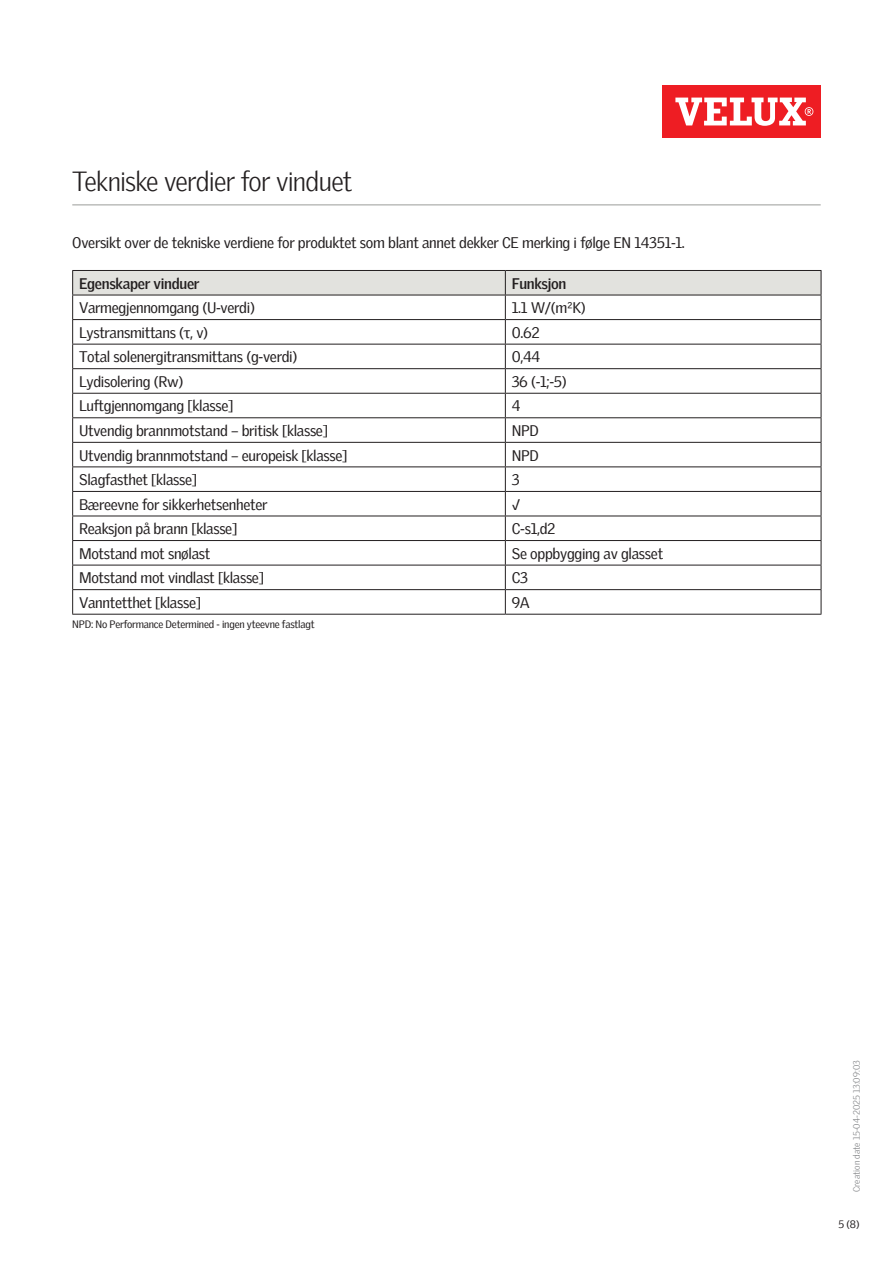
<style>
.page{position:relative;width:893px;height:1263px;background:#fff}
.page>*{position:absolute;margin:0;border:0;box-sizing:border-box;transform-origin:0 0}
.Headline_With_Line_B{font:300 27px "Velux Gothic";letter-spacing:-.03em;color:#231f20}
.Body_Regular{font:15px "Velux Gothic";letter-spacing:-.02em;color:#231f20}
.Body_Heading{font:700 15px "Velux Gothic";letter-spacing:-.02em;color:#231f20}
.t1{font:10.5px "Velux Gothic";letter-spacing:-.02em;color:#231f20}
.t2{font:300 9px "Velux Gothic";color:#7c7e81}
</style>
<div class="page">
<div style="left:662px;top:85px;width:159px;height:53px;background:#ee1d23"></div>
<svg style="left:675px;top:98px;width:138px;height:28px"></svg>
<hr style="left:72px;top:204px;width:749px;height:2px;background:#bcbdbb">
<hr style="left:72px;top:614px;width:433px;height:1px;background:#231f20">
<svg style="left:72px;top:270px;width:750px;height:344px"></svg>
<hr style="left:505px;top:614px;width:316px;height:1px;background:#231f20">
<p class="Headline_With_Line_B" style="left:72px;top:161px;width:282px">Tekniske verdier for vinduet</p>
<p class="Body_Regular" style="left:72px;top:231px;width:614px">Oversikt over de tekniske verdiene for produktet som blant annet dekker CE merking i følge EN 14351-1.</p>
<p class="Body_Heading" style="left:79px;top:272px;width:122px">Egenskaper vinduer</p>
<p class="Body_Heading" style="left:512px;top:272px;width:56px">Funksjon</p>
<p class="Body_Regular" style="left:79px;top:296px;width:177px">Varmegjennomgang (U-verdi)</p>
<p class="Body_Regular" style="left:512px;top:296px;width:75px">1.1 W/(m²K)</p>
<p class="Body_Regular" style="left:79px;top:321px;width:131px">Lystransmittans (τ, v)</p>
<p class="Body_Regular" style="left:512px;top:321px;width:29px">0.62</p>
<p class="Body_Regular" style="left:79px;top:345px;width:220px">Total solenergitransmittans (g-verdi)</p>
<p class="Body_Regular" style="left:512px;top:345px;width:30px">0,44</p>
<p class="Body_Regular" style="left:79px;top:370px;width:106px">Lydisolering (Rw)</p>
<p class="Body_Regular" style="left:512px;top:370px;width:57px">36 (-1;-5)</p>
<p class="Body_Regular" style="left:79px;top:395px;width:156px">Luftgjennomgang [klasse]</p>
<p class="Body_Regular" style="left:512px;top:395px;width:10px">4</p>
<p class="Body_Regular" style="left:79px;top:419px;width:250px">Utvendig brannmotstand – britisk [klasse]</p>
<p class="Body_Regular" style="left:512px;top:419px;width:29px">NPD</p>
<p class="Body_Regular" style="left:79px;top:444px;width:270px">Utvendig brannmotstand – europeisk [klasse]</p>
<p class="Body_Regular" style="left:512px;top:444px;width:29px">NPD</p>
<p class="Body_Regular" style="left:79px;top:468px;width:120px">Slagfasthet [klasse]</p>
<p class="Body_Regular" style="left:512px;top:468px;width:9px">3</p>
<p class="Body_Regular" style="left:79px;top:493px;width:190px">Bæreevne for sikkerhetsenheter</p>
<p class="Body_Regular" style="left:512px;top:493px;width:10px">√</p>
<p class="Body_Regular" style="left:79px;top:517px;width:160px">Reaksjon på brann [klasse]</p>
<p class="Body_Regular" style="left:512px;top:517px;width:45px">C-s1,d2</p>
<p class="Body_Regular" style="left:79px;top:542px;width:133px">Motstand mot snølast</p>
<p class="Body_Regular" style="left:512px;top:542px;width:153px">Se oppbygging av glasset</p>
<p class="Body_Regular" style="left:79px;top:566px;width:186px">Motstand mot vindlast [klasse]</p>
<p class="Body_Regular" style="left:512px;top:566px;width:18px">C3</p>
<p class="Body_Regular" style="left:79px;top:591px;width:124px">Vanntetthet [klasse]</p>
<p class="Body_Regular" style="left:512px;top:591px;width:20px">9A</p>
<p class="t1" style="left:72px;top:616px;width:244px">NPD: No Performance Determined - ingen yteevne fastlagt</p>
<p class="t2" style="left:850px;top:1192px;width:133px;rotate:-90deg">Creation date 15-04-2025 13:09:03</p>
<p class="t1" style="left:838px;top:1216px;width:23px">5 (8)</p>
</div>
